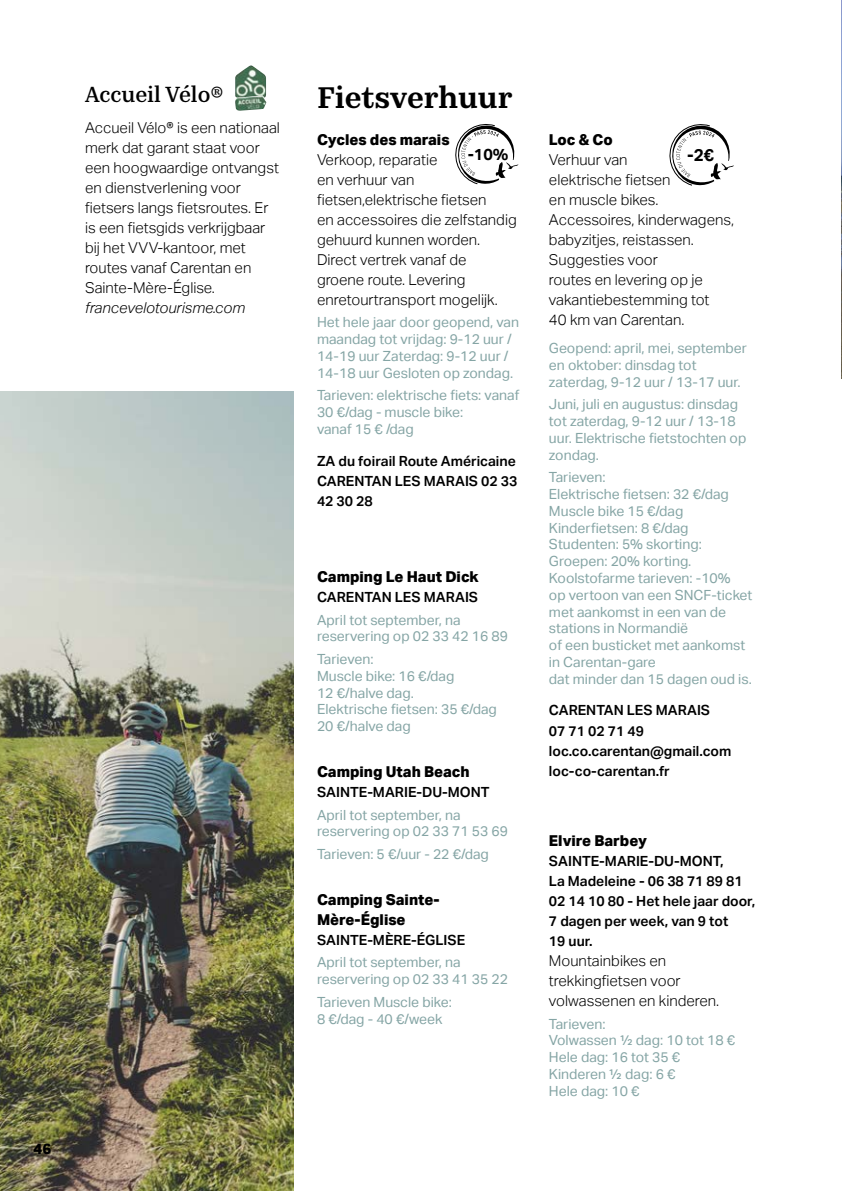
<style>
.page{position:relative;width:842px;height:1191px;background:#fff}
.page>*{position:absolute;margin:0;border:0;box-sizing:border-box;transform-origin:0 0}
.t1{font:600 30px "Kazimir Text";color:#000}
.t2{font:500 22px "Kazimir Text";color:#000}
.t3{font:700 17.2px "Aktiv Grotesk";color:#000}
.t4{font:700 16px "Aktiv Grotesk";color:#000}
.t5{font:300 15px/20px "Aktiv Grotesk";color:#000}
.t6{font:800 15px/20px "Aktiv Grotesk";color:#000}
.t7{font:italic 300 15px "Aktiv Grotesk";color:#000}
.t8{font:14px/16.8px "Aktiv Grotesk";color:#85a5a5}
.t9{font:600 14px/20px "Aktiv Grotesk";color:#000}
</style>
<div class="page">
<img style="left:841px;top:0;width:1px;height:379px">
<img style="left:0;top:391px;width:293px;height:800px">
<img style="left:235px;top:65px;width:32px;height:46px">
<svg style="left:455px;top:124px;width:64px;height:60px"></svg>
<svg style="left:669px;top:124px;width:65px;height:62px"></svg>
<h2 class="t2" style="left:85px;top:78px;width:140px">Accueil Vélo®</h2>
<p class="t5" style="left:85px;top:118px;width:196px">Accueil Vélo® is een nationaal merk dat garant staat voor een hoogwaardige ontvangst en dienstverlening voor fietsers langs fietsroutes. Er is een fietsgids verkrijgbaar bij het VVV-kantoor, met routes vanaf Carentan en<br>Sainte-Mère-Église.</p>
<p class="t7" style="left:85px;top:299px;width:162px">francevelotourisme.com</p>
<p class="t6" style="left:34px;top:1138px;width:19px">46</p>
<h1 class="t1" style="left:317px;top:75px;width:197px">Fietsverhuur</h1>
<p class="t6" style="left:317px;top:129px;width:134px">Cycles des marais</p>
<p class="t5" style="left:317px;top:149px;width:201px">Verkoop, reparatie<br>en verhuur van fietsen,elektrische fietsen<br>en accessoires die zelfstandig gehuurd kunnen worden.<br>Direct vertrek vanaf de groene route. Levering enretourtransport mogelijk.</p>
<p class="t8" style="left:317px;top:314px;width:204px">Het hele jaar door geopend, van maandag tot vrijdag: 9-12 uur /<br>14-19 uur Zaterdag: 9-12 uur /<br>14-18 uur Gesloten op zondag.</p>
<p class="t8" style="left:317px;top:387px;width:204px">Tarieven: elektrische fiets: vanaf<br>30 €/dag - muscle bike:<br>vanaf 15 € /dag</p>
<p class="t9" style="left:317px;top:451px;width:202px;text-align:justify">ZA du foirail Route Américaine CARENTAN LES MARAIS 02 33<br>42 30 28</p>
<p class="t6" style="left:549px;top:129px;width:65px">Loc &amp; Co</p>
<p class="t5" style="left:549px;top:149px;width:187px">Verhuur van<br>elektrische fietsen<br>en muscle bikes.<br>Accessoires, kinderwagens, babyzitjes, reistassen.<br>Suggesties voor<br>routes en levering op je vakantiebestemming tot<br>40 km van Carentan.</p>
<p class="t8" style="left:549px;top:340px;width:199px">Geopend: april, mei, september en oktober: dinsdag tot zaterdag, 9-12 uur / 13-17 uur.</p>
<p class="t8" style="left:549px;top:396px;width:199px">Juni, juli en augustus: dinsdag tot zaterdag, 9-12 uur / 13-18 uur. Elektrische fietstochten op zondag.</p>
<p class="t8" style="left:549px;top:469px;width:205px">Tarieven:<br>Elektrische fietsen: 32 €/dag<br>Muscle bike 15 €/dag<br>Kinderfietsen: 8 €/dag<br>Studenten: 5% skorting:<br>Groepen: 20% korting.<br>Koolstofarme tarieven: -10%<br>op vertoon van een SNCF-ticket met aankomst in een van de stations in Normandië<br>of een busticket met aankomst in Carentan-gare<br>dat minder dan 15 dagen oud is.</p>
<p class="t9" style="left:549px;top:700px;width:184px">CARENTAN LES MARAIS<br>07 71 02 71 49 loc.co.carentan@gmail.com loc-co-carentan.fr</p>
<p class="t4" style="left:468px;top:145px;width:42px">-10%</p>
<p class="t3" style="left:687px;top:145px;width:28px">-2€</p>
<p class="t6" style="left:317px;top:566px;width:163px">Camping Le Haut Dick</p>
<p class="t9" style="left:317px;top:587px;width:163px">CARENTAN LES MARAIS</p>
<p class="t8" style="left:317px;top:611px;width:193px">April tot september, na reservering op 02 33 42 16 89</p>
<p class="t8" style="left:317px;top:650px;width:181px">Tarieven:<br>Muscle bike: 16 €/dag<br>12 €/halve dag.<br>Elektrische fietsen: 35 €/dag<br>20 €/halve dag</p>
<p class="t6" style="left:317px;top:761px;width:154px">Camping Utah Beach</p>
<p class="t9" style="left:317px;top:782px;width:174px">SAINTE-MARIE-DU-MONT</p>
<p class="t8" style="left:317px;top:806px;width:193px">April tot september, na reservering op 02 33 71 53 69</p>
<p class="t8" style="left:317px;top:845px;width:173px">Tarieven: 5 €/uur - 22 €/dag</p>
<p class="t6" style="left:317px;top:889px;width:124px">Camping Sainte-<br>Mère-Église</p>
<p class="t9" style="left:317px;top:929px;width:150px">SAINTE-MÈRE-ÉGLISE</p>
<p class="t8" style="left:317px;top:954px;width:193px">April tot september, na reservering op 02 33 41 35 22</p>
<p class="t8" style="left:317px;top:993px;width:136px">Tarieven Muscle bike:<br>8 €/dag - 40 €/week</p>
<p class="t6" style="left:549px;top:830px;width:99px">Elvire Barbey</p>
<p class="t9" style="left:549px;top:851px;width:208px">SAINTE-MARIE-DU-MONT,<br>La Madeleine - 06 38 71 89 81<br>02 14 10 80 - Het hele jaar door,<br>7 dagen per week, van 9 tot<br>19 uur.</p>
<p class="t5" style="left:549px;top:950px;width:172px">Mountainbikes en trekkingfietsen voor volwassenen en kinderen.</p>
<p class="t8" style="left:549px;top:1015px;width:188px">Tarieven:<br>Volwassen ½ dag: 10 tot 18 €<br>Hele dag: 16 tot 35 €<br>Kinderen ½ dag: 6 €<br>Hele dag: 10 €</p>
</div>
